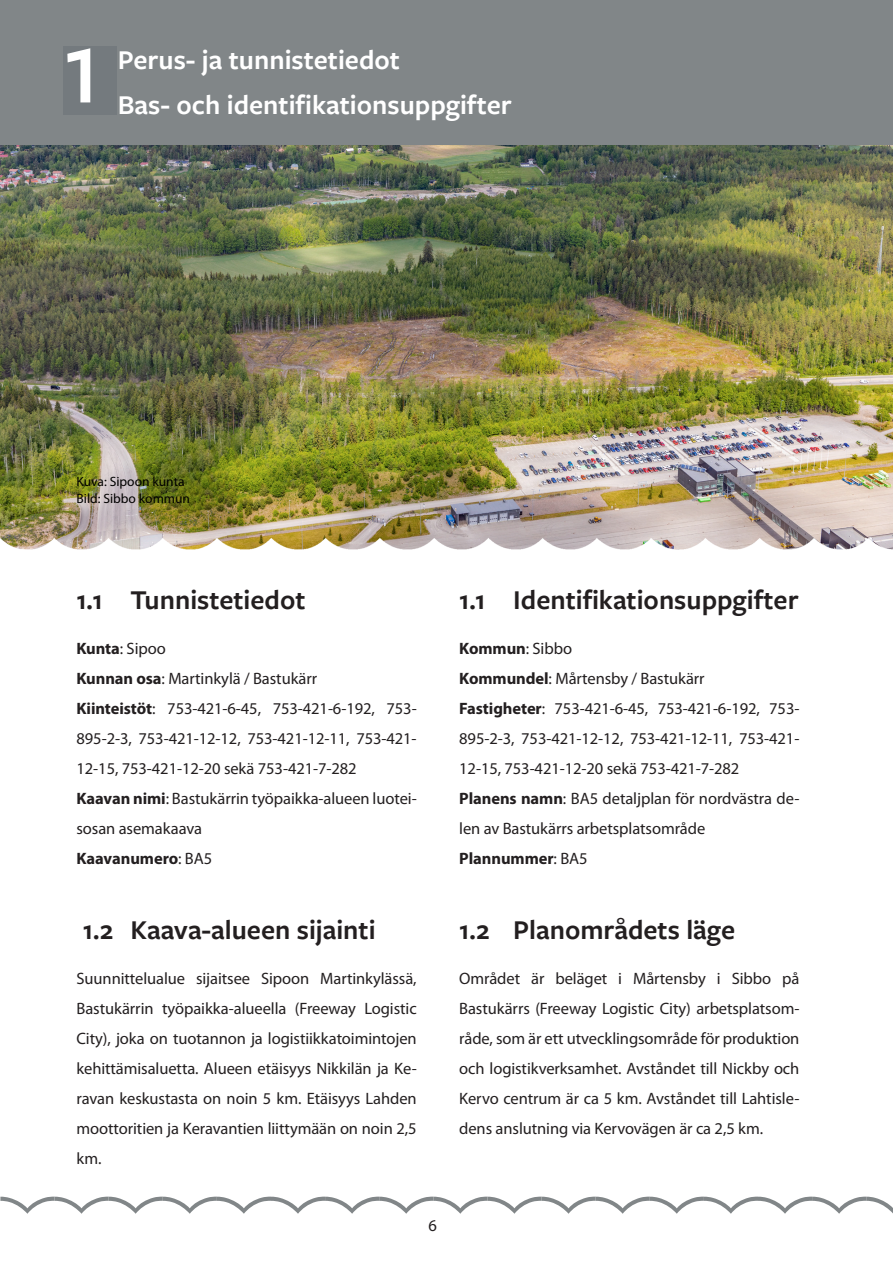
<style>
.page{position:relative;width:893px;height:1263px;background:#fff}
.page>*{position:absolute;margin:0;border:0;box-sizing:border-box;transform-origin:0 0}
.t1{font:600 85.8px "Freight Sans Pro";color:#fff}
.Väliotsikko_1_sve{font:600 28.2px "Freight Sans Pro";color:#231f20}
.Väliotsikko_1_fi{font:600 28.2px "Freight Sans Pro";color:#231f20}
.Otsikko_sve{font:600 28.2px "Freight Sans Pro";color:#fff}
.Otsikko_fi{font:600 28.2px "Freight Sans Pro";color:#fff}
.Leipäteksti_fi{font:16.5px/30px "Myriad Pro";letter-spacing:-.005em;color:#231f20;text-align:justify}
.Leipäteksti_sve{font:16.5px/30px "Myriad Pro";letter-spacing:-.005em;color:#231f20;text-align:justify}
.Leipäteksti_sve-2{font:700 16.5px "Myriad Pro";letter-spacing:-.005em;color:#231f20}
.Leipäteksti_fi-2{font:700 16.5px "Myriad Pro";letter-spacing:-.005em;color:#231f20}
.Teksti_pieni_fi{font:13.5px "Myriad Pro";color:#000}
.s1{color:#231f20}
.s2{font-weight:700}
.s3{font-weight:400}
</style>
<div class="page">
<svg style="left:0;top:1196px;width:893px;height:18px"></svg>
<img style="left:0;top:145px;width:893px;height:379px">
<div style="left:0;top:0;width:893px;height:145px;background:#818688"></div>
<div style="left:64px;top:47px;width:53px;height:68px;background:#747a7e"></div>
<img style="left:0;top:524px;width:893px;height:26px">
<h1 class="t1" style="left:61px;top:16px;width:44px">1</h1>
<h1 class="Otsikko_fi" style="left:65px;top:41px;width:336px"><span class="s1">1.</span> Perus- ja tunnistetiedot</h1>
<h1 class="Otsikko_sve" style="left:65px;top:86px;width:448px"><span class="s1">1.</span> Bas- och identifikationsuppgifter</h1>
<p class="Teksti_pieni_fi" style="left:77px;top:473px;width:110px">Kuva: Sipoon kunta</p>
<p class="Teksti_pieni_fi" style="left:77px;top:490px;width:115px">Bild: Sibbo kommun</p>
<h2 class="Väliotsikko_1_fi" style="left:77px;top:581px;width:231px">1.1 Tunnistetiedot</h2>
<p class="Leipäteksti_fi" style="left:77px;top:633px;width:91px"><span class="s2">Kunta</span>: Sipoo</p>
<p class="Leipäteksti_fi" style="left:77px;top:663px;width:242px"><span class="s2">Kunnan osa</span>: Martinkylä / Bastukärr</p>
<p class="Leipäteksti_fi" style="left:77px;top:693px;width:342px"><span class="s2">Kiinteistöt</span>: 753-421-6-45, 753-421-6-192, 753- 895-2-3, 753-421-12-12, 753-421-12-11, 753-421- 12-15, 753-421-12-20 sekä 753-421-7-282</p>
<p class="Leipäteksti_fi" style="left:77px;top:783px;width:342px"><span class="s2">Kaavan nimi</span>: Bastukärrin työpaikka-alueen luotei&shy;sosan asemakaava</p>
<p class="Leipäteksti_fi-2" style="left:77px;top:848px;width:137px">Kaavanumero<span class="s3">: BA5</span></p>
<h2 class="Väliotsikko_1_fi" style="left:83px;top:911px;width:294px">1.2 Kaava-alueen sijainti</h2>
<p class="Leipäteksti_fi" style="left:77px;top:963px;width:342px">Suunnittelualue sijaitsee Sipoon Martinkylässä, Bastukärrin työpaikka-alueella (Freeway Logistic City), joka on tuotannon ja logistiikkatoimintojen kehittämisaluetta. Alueen etäisyys Nikkilän ja Ke&shy;ravan keskustasta on noin 5 km. Etäisyys Lahden moottoritien ja Keravantien liittymään on noin 2,5 km.</p>
<p class="Leipäteksti_fi" style="left:428px;top:1210px;width:10px">6</p>
<h2 class="Väliotsikko_1_sve" style="left:459px;top:581px;width:341px">1.1 Identifikationsuppgifter</h2>
<p class="Leipäteksti_sve-2" style="left:459px;top:638px;width:114px">Kommun<span class="s3">: Sibbo</span></p>
<p class="Leipäteksti_sve" style="left:459px;top:663px;width:247px"><span class="s2">Kommundel</span>: Mårtensby / Bastukärr</p>
<p class="Leipäteksti_sve" style="left:459px;top:693px;width:342px"><span class="s2">Fastigheter</span>: 753-421-6-45, 753-421-6-192, 753- 895-2-3, 753-421-12-12, 753-421-12-11, 753-421- 12-15, 753-421-12-20 sekä 753-421-7-282</p>
<p class="Leipäteksti_sve" style="left:459px;top:783px;width:342px"><span class="s2">Planens namn</span>: BA5 detaljplan för nordvästra de&shy;len av Bastukärrs arbetsplatsområde</p>
<p class="Leipäteksti_sve-2" style="left:459px;top:848px;width:130px">Plannummer<span class="s3">: BA5</span></p>
<h2 class="Väliotsikko_1_sve" style="left:459px;top:911px;width:277px">1.2 Planområdets läge</h2>
<p class="Leipäteksti_sve" style="left:459px;top:963px;width:342px">Området är beläget i Mårtensby i Sibbo på Bastukärrs (Freeway Logistic City) arbetsplatsom&shy;råde, som är ett utvecklingsområde för produktion och logistikverksamhet. Avståndet till Nickby och Kervo centrum är ca 5 km. Avståndet till Lahtisle&shy;dens anslutning via Kervovägen är ca 2,5 km.</p>
</div>
